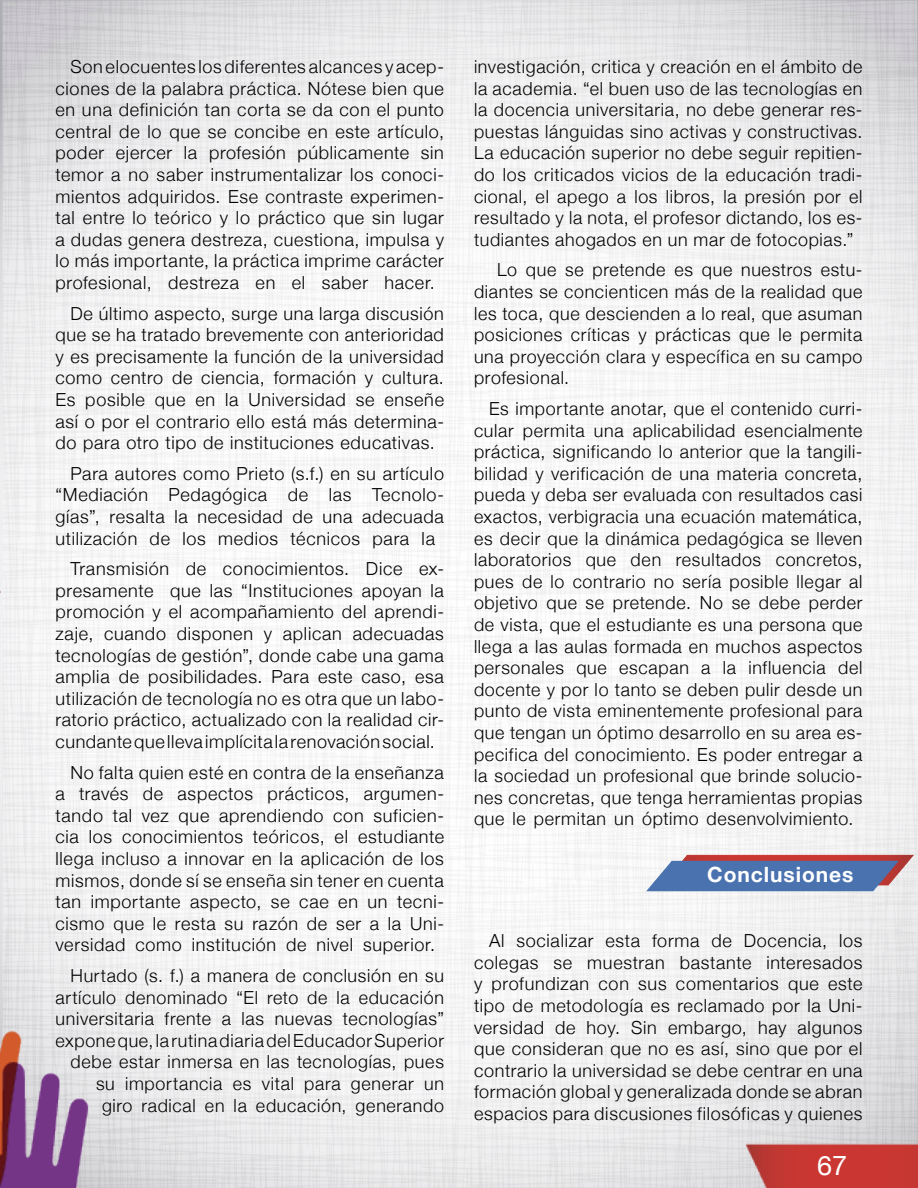
<style>
.page{position:relative;width:918px;height:1188px;background:#fff}
.page>*{position:absolute;margin:0;border:0;box-sizing:border-box;transform-origin:0 0}
.t1{font:27px "Helvetica Neue";color:#fff}
.t2{font:700 21px "Helvetica Neue";letter-spacing:.045em;color:#fff}
.t3{font:300 18px/21.6px "Helvetica Neue";letter-spacing:.04em;color:#000;text-align:justify}
</style>
<div class="page">
<img style="left:736px;top:1135px;width:182px;height:53px">
<img style="left:0;top:790px;width:108px;height:398px">
<img style="left:0;top:520px;width:6px;height:79px">
<img style="left:639px;top:846px;width:279px;height:51px">
<p class="t3" style="left:56px;top:54px;width:390px;text-indent:15px">Son elocuentes los diferentes alcances y acep&shy;ciones de la palabra práctica. Nótese bien que en una definición tan corta se da con el punto central de lo que se concibe en este artículo, poder ejercer la profesión públicamente sin temor a no saber instrumentalizar los conoci&shy;mientos adquiridos. Ese contraste experimen&shy;tal entre lo teórico y lo práctico que sin lugar a dudas genera destreza, cuestiona, impulsa y lo más importante, la práctica imprime carácter profesional, destreza en el saber hacer.</p>
<p class="t3" style="left:56px;top:301px;width:390px;text-indent:15px">De último aspecto, surge una larga discusión que se ha tratado brevemente con anterioridad y es precisamente la función de la universidad como centro de ciencia, formación y cultura.<br>Es posible que en la Universidad se enseñe así o por el contrario ello está más determina&shy;do para otro tipo de instituciones educativas.</p>
<p class="t3" style="left:56px;top:461px;width:390px;text-indent:15px">Para autores como Prieto (s.f.) en su artículo “Mediación Pedagógica de las Tecnolo&shy;gías”, resalta la necesidad de una adecuada utilización de los medios técnicos para la</p>
<p class="t3" style="left:56px;top:557px;width:390px;text-indent:15px">Transmisión de conocimientos. Dice ex&shy;presamente que las “Instituciones apoyan la promoción y el acompañamiento del aprendi&shy;zaje, cuando disponen y aplican adecuadas tecnologías de gestión”, donde cabe una gama amplia de posibilidades. Para este caso, esa utilización de tecnología no es otra que un labo&shy;ratorio práctico, actualizado con la realidad cir&shy;cundante que lleva implícita la renovación social.</p>
<p class="t3" style="left:56px;top:760px;width:390px;text-indent:15px">No falta quien esté en contra de la enseñanza a través de aspectos prácticos, argumen&shy;tando tal vez que aprendiendo con suficien&shy;cia los conocimientos teóricos, el estudiante llega incluso a innovar en la aplicación de los mismos, donde sí se enseña sin tener en cuenta tan importante aspecto, se cae en un tecni&shy;cismo que le resta su razón de ser a la Uni&shy;versidad como institución de nivel superior.</p>
<p class="t3" style="left:56px;top:963px;width:390px;text-align:right">Hurtado (s. f.) a manera de conclusión en su artículo denominado “El reto de la educación universitaria frente a las nuevas tecnologías” expone que, la rutina diaria del Educador Superior debe estar inmersa en las tecnologías, pues su importancia es vital para generar un<br>giro radical en la educación, generando</p>
<p class="t3" style="left:474px;top:54px;width:390px">investigación, critica y creación en el ámbito de la academia. “el buen uso de las tecnologías en la docencia universitaria, no debe generar res&shy;puestas lánguidas sino activas y constructivas.<br>La educación superior no debe seguir repitien&shy;do los criticados vicios de la educación tradi&shy;cional, el apego a los libros, la presión por el resultado y la nota, el profesor dictando, los es&shy;tudiantes ahogados en un mar de fotocopias.”</p>
<p class="t3" style="left:474px;top:258px;width:390px;text-indent:23px">Lo que se pretende es que nuestros estu&shy;diantes se concienticen más de la realidad que les toca, que descienden a lo real, que asuman posiciones críticas y prácticas que le permita una proyección clara y específica en su campo profesional.</p>
<p class="t3" style="left:474px;top:396px;width:390px;text-indent:15px">Es importante anotar, que el contenido curri&shy;cular permita una aplicabilidad esencialmente práctica, significando lo anterior que la tangili&shy;bilidad y verificación de una materia concreta, pueda y deba ser evaluada con resultados casi exactos, verbigracia una ecuación matemática, es decir que la dinámica pedagógica se lleven laboratorios que den resultados concretos, pues de lo contrario no sería posible llegar al objetivo que se pretende. No se debe perder de vista, que el estudiante es una persona que llega a las aulas formada en muchos aspectos personales que escapan a la influencia del docente y por lo tanto se deben pulir desde un punto de vista eminentemente profesional para que tengan un óptimo desarrollo en su area es&shy;pecifica del conocimiento. Es poder entregar a la sociedad un profesional que brinde solucio&shy;nes concretas, que tenga herramientas propias que le permitan un óptimo desenvolvimiento.</p>
<p class="t2" style="left:707px;top:858px;width:148px">Conclusiones</p>
<p class="t3" style="left:474px;top:929px;width:390px;text-indent:15px">Al socializar esta forma de Docencia, los colegas se muestran bastante interesados y profundizan con sus comentarios que este tipo de metodología es reclamado por la Uni&shy;versidad de hoy. Sin embargo, hay algunos que consideran que no es así, sino que por el contrario la universidad se debe centrar en una formación global y generalizada donde se abran espacios para discusiones filosóficas y quienes</p>
<h1 class="t1" style="left:817px;top:1146px;width:32px">67</h1>
</div>
